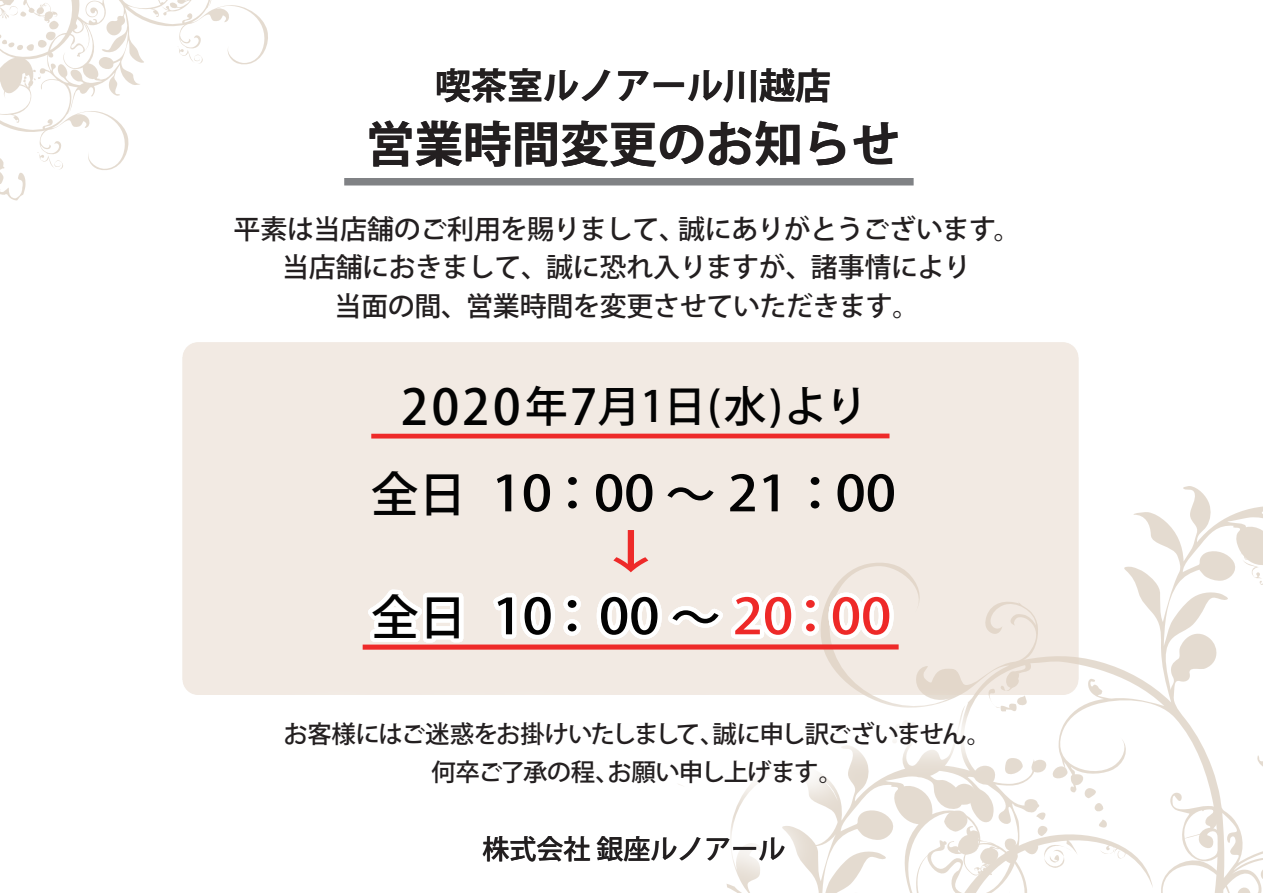
<style>
.page{position:relative;width:1263px;height:893px;background:#fff}
.page>*{position:absolute;margin:0;border:0;box-sizing:border-box;transform-origin:0 0}
.t1{font:500 48.9px "Koz Go Pr 6 N";color:#030303;scale:1.1 1}
.t2{font:700 48.6px "Koz Go Pr 6 N";color:#030303}
.t3{font:500 42.6px "Koz Go Pr 6 N";color:#030303}
.t4{font:700 36px "Koz Go Pr 6 N";color:#030303}
.t5{font:500 27px/38.2px "Koz Go Pr 6 N";letter-spacing:-.015em;color:#231f20;text-align:center}
.t6{font:500 27px "Koz Go Pr 6 N";color:#030303}
.t7{font:500 24.45px/38.2px "Koz Go Pr 6 N";letter-spacing:-.04em;color:#231f20;text-align:center}
.s1{font-size:48.9px}
.s2{font-size:47.85px}
.s3{font-size:45.75px}
.s4{color:#ee2928}
</style>
<div class="page">
<svg style="left:856px;top:422px;width:407px;height:471px"></svg>
<svg style="left:1183px;top:806px;width:37px;height:33px"></svg>
<svg style="left:1258px;top:868px;width:5px;height:14px"></svg>
<svg style="left:1239px;top:547px;width:24px;height:40px"></svg>
<svg style="left:944px;top:758px;width:195px;height:135px"></svg>
<svg style="left:0;top:172px;width:26px;height:28px"></svg>
<svg style="left:0;top:0;width:268px;height:170px"></svg>
<svg style="left:38px;top:72px;width:5px;height:7px"></svg>
<svg style="left:38px;top:152px;width:26px;height:18px"></svg>
<svg style="left:177px;top:46px;width:26px;height:18px"></svg>
<svg style="left:208px;top:0;width:4px;height:7px"></svg>
<svg style="left:0;top:0;width:59px;height:52px"></svg>
<div style="left:182px;top:343px;width:896px;height:351px;background:#f2eae3"></div>
<div style="left:348px;top:178px;width:562px;height:7px;background:#808285"></div>
<img style="left:726px;top:855px;width:130px;height:38px">
<svg style="left:487px;top:588px;width:98px;height:55px"></svg>
<svg style="left:592px;top:588px;width:306px;height:55px"></svg>
<svg style="left:358px;top:584px;width:110px;height:63px"></svg>
<svg style="left:613px;top:530px;width:35px;height:42px"></svg>
<div style="left:365px;top:644px;width:531px;height:6px;background:#ee2a29"></div>
<div style="left:374px;top:434px;width:513px;height:5px;background:#ee2a29"></div>
<img style="left:213px;top:650px;width:832px;height:205px">
<h3 class="t4" style="left:435px;top:66px;width:397px">喫茶室ルノアール川越店</h3>
<h2 class="t2" style="left:366px;top:116px;width:535px">営業時間変更のお知らせ</h2>
<p class="t5" style="left:234px;top:211px;width:788px">平素は当店舗のご利用を賜りまして、誠にありがとうございます。当店舗におきまして、誠に恐れ入りますが、諸事情により<br>当面の間、営業時間を変更させていただきます。</p>
<h3 class="t3" style="left:401px;top:383px;width:468px"><span class="s1">2020</span>年<span class="s1">7</span>月1日(水)より</h3>
<h1 class="t1" style="left:371px;top:466px;width:479px"><span class="s2">全日</span> 10：00 <span class="s3">～</span> 21：00</h1>
<h1 class="t1" style="left:371px;top:589px;width:474px"><span class="s2">全日</span> 10：00 <span class="s3">～</span> <span class="s4">20：00</span></h1>
<p class="t7" style="left:283px;top:715px;width:709px">お客様にはご迷惑をお掛けいたしまして、誠に申し訳ございません。何卒ご了承の程、お願い申し上げます。</p>
<p class="t6" style="left:482px;top:833px;width:305px">株式会社 銀座ルノアール</p>
</div>
